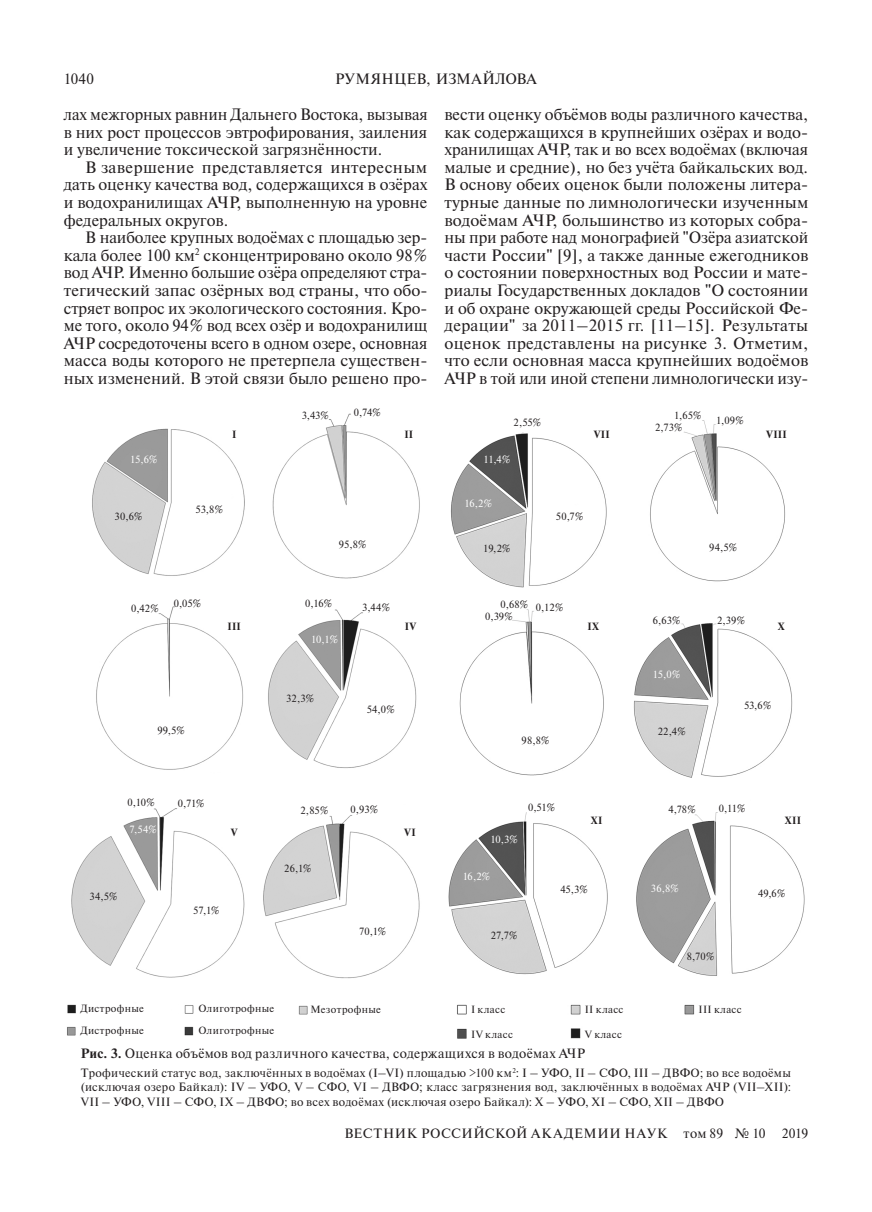
<style>
.page{position:relative;width:872px;height:1212px;background:#fff}
.page>*{position:absolute;margin:0;border:0;box-sizing:border-box;transform-origin:0 0}
.ТЕКСТ_444{font:16.5px/17.5px "Newton C";color:#231f20;text-align:justify}
.Автор_-_Колонтитул_в{font:15px "Newton C";letter-spacing:.015em;color:#231f20}
.Подпись_к_рис{font:13.5px "Newton C";letter-spacing:.025em;color:#231f20}
.Подпись_к_рис__Мелк{font:12px/14.4px "Newton C";letter-spacing:.025em;color:#231f20;text-align:justify}
.Подпись_к_рис-2{font:10.5px "Newton C";letter-spacing:.025em;color:#231f20}
.Подпись_к_рис-3{font:10.5px "Newton C";letter-spacing:-.02em;color:#fff}
.Подпись_к_рис-4{font:700 10.5px "Newton C";letter-spacing:.035em;color:#231f20}
.s1{font-weight:700}
</style>
<div class="page">
<img style="left:67px;top:413px;width:353px;height:623px">
<img style="left:448px;top:420px;width:357px;height:619px">
<p class="Автор_-_Колонтитул_в" style="left:335px;top:71px;width:203px">РУМЯНЦЕВ, ИЗМАЙЛОВА</p>
<p class="ТЕКСТ_444" style="left:64px;top:106px;width:365px">лах межгорных равнин Дальнего Востока, вызывая в них рост процессов эвтрофирования, заиления и увеличение токсической загрязнённости.</p>
<p class="ТЕКСТ_444" style="left:64px;top:159px;width:365px;text-indent:21px">В завершение представляется интересным дать оценку качества вод, содержащихся в озёрах и водохранилищах АЧР, выполненную на уровне федеральных округов.</p>
<p class="ТЕКСТ_444" style="left:64px;top:229px;width:365px;text-indent:21px">В наиболее крупных водоёмах с площадью зер&shy;кала более 100 км<sup>2</sup> сконцентрировано около 98% вод АЧР. Именно большие озёра определяют стра&shy;тегический запас озёрных вод страны, что обо&shy;стряет вопрос их экологического состояния. Кро&shy;ме того, около 94% вод всех озёр и водохранилищ АЧР сосредоточены всего в одном озере, основная масса воды которого не претерпела существен&shy;ных изменений. В этой связи было решено про-</p>
<p class="Автор_-_Колонтитул_в" style="left:64px;top:71px;width:32px">1040</p>
<p class="ТЕКСТ_444" style="left:444px;top:106px;width:365px">вести оценку объёмов воды различного качества, как содержащихся в крупнейших озёрах и водо&shy;хранилищах АЧР, так и во всех водоёмах (включая малые и средние), но без учёта байкальских вод.<br>В основу обеих оценок были положены литера&shy;турные данные по лимнологически изученным водоёмам АЧР, большинство из которых собра&shy;ны при работе над монографией "Озёра азиатской части России" [9], а также данные ежегодников о состоянии поверхностных вод России и мате&shy;риалы Государственных докладов "О состоянии и об охране окружающей среды Российской Фе&shy;дерации" за 2011–2015 гг. [11–15]. Результаты оценок представлены на рисунке 3. Отметим, что если основная масса крупнейших водоёмов АЧР в той или иной степени лимнологически изу-</p>
<p class="Подпись_к_рис-4" style="left:232px;top:428px;width:6px">I</p>
<p class="Подпись_к_рис-2" style="left:302px;top:409px;width:29px">3,43%</p>
<p class="Подпись_к_рис-2" style="left:354px;top:406px;width:29px">0,74%</p>
<p class="Подпись_к_рис-4" style="left:404px;top:429px;width:10px">II</p>
<p class="Подпись_к_рис-2" style="left:513px;top:417px;width:29px">2,55%</p>
<p class="Подпись_к_рис-4" style="left:593px;top:428px;width:18px">VII</p>
<p class="Подпись_к_рис-2" style="left:674px;top:410px;width:29px">1,65%</p>
<p class="Подпись_к_рис-2" style="left:655px;top:422px;width:29px">2,73%</p>
<p class="Подпись_к_рис-2" style="left:716px;top:415px;width:30px">1,09%</p>
<p class="Подпись_к_рис-4" style="left:766px;top:429px;width:22px">VIII</p>
<p class="Подпись_к_рис-3" style="left:130px;top:453px;width:29px">15,6%</p>
<p class="Подпись_к_рис-2" style="left:115px;top:510px;width:30px">30,6%</p>
<p class="Подпись_к_рис-2" style="left:196px;top:504px;width:29px">53,8%</p>
<p class="Подпись_к_рис-3" style="left:483px;top:453px;width:29px">11,4%</p>
<p class="Подпись_к_рис-3" style="left:464px;top:498px;width:29px">16,2%</p>
<p class="Подпись_к_рис-2" style="left:556px;top:510px;width:29px">50,7%</p>
<p class="Подпись_к_рис-2" style="left:339px;top:538px;width:29px">95,8%</p>
<p class="Подпись_к_рис-2" style="left:483px;top:543px;width:29px">19,2%</p>
<p class="Подпись_к_рис-2" style="left:709px;top:541px;width:30px">94,5%</p>
<p class="Подпись_к_рис-2" style="left:131px;top:603px;width:29px">0,42%</p>
<p class="Подпись_к_рис-2" style="left:174px;top:597px;width:29px">0,05%</p>
<p class="Подпись_к_рис-4" style="left:227px;top:620px;width:15px">III</p>
<p class="Подпись_к_рис-2" style="left:305px;top:597px;width:29px">0,16%</p>
<p class="Подпись_к_рис-2" style="left:362px;top:602px;width:30px">3,44%</p>
<p class="Подпись_к_рис-4" style="left:405px;top:620px;width:13px">IV</p>
<p class="Подпись_к_рис-2" style="left:500px;top:598px;width:30px">0,68%</p>
<p class="Подпись_к_рис-2" style="left:485px;top:610px;width:30px">0,39%</p>
<p class="Подпись_к_рис-2" style="left:536px;top:601px;width:29px">0,12%</p>
<p class="Подпись_к_рис-4" style="left:587px;top:620px;width:13px">IX</p>
<p class="Подпись_к_рис-2" style="left:653px;top:614px;width:29px">6,63%</p>
<p class="Подпись_к_рис-2" style="left:717px;top:614px;width:30px">2,39%</p>
<p class="Подпись_к_рис-4" style="left:777px;top:620px;width:8px">X</p>
<p class="Подпись_к_рис-3" style="left:311px;top:634px;width:29px">10,1%</p>
<p class="Подпись_к_рис-3" style="left:653px;top:669px;width:29px">15,0%</p>
<p class="Подпись_к_рис-2" style="left:286px;top:693px;width:30px">32,3%</p>
<p class="Подпись_к_рис-2" style="left:367px;top:704px;width:30px">54,0%</p>
<p class="Подпись_к_рис-2" style="left:744px;top:699px;width:29px">53,6%</p>
<p class="Подпись_к_рис-2" style="left:157px;top:724px;width:29px">99,5%</p>
<p class="Подпись_к_рис-2" style="left:521px;top:735px;width:30px">98,8%</p>
<p class="Подпись_к_рис-2" style="left:657px;top:726px;width:30px">22,4%</p>
<p class="Подпись_к_рис-2" style="left:128px;top:797px;width:29px">0,10%</p>
<p class="Подпись_к_рис-3" style="left:130px;top:824px;width:29px">7,54%</p>
<p class="Подпись_к_рис-2" style="left:178px;top:797px;width:29px">0,71%</p>
<p class="Подпись_к_рис-4" style="left:231px;top:827px;width:8px">V</p>
<p class="Подпись_к_рис-2" style="left:300px;top:804px;width:30px">2,85%</p>
<p class="Подпись_к_рис-2" style="left:350px;top:804px;width:29px">0,93%</p>
<p class="Подпись_к_рис-4" style="left:404px;top:827px;width:13px">VI</p>
<p class="Подпись_к_рис-3" style="left:490px;top:834px;width:29px">10,3%</p>
<p class="Подпись_к_рис-2" style="left:528px;top:801px;width:29px">0,51%</p>
<p class="Подпись_к_рис-2" style="left:668px;top:804px;width:29px">4,78%</p>
<p class="Подпись_к_рис-2" style="left:719px;top:802px;width:28px">0,11%</p>
<p class="Подпись_к_рис-4" style="left:591px;top:815px;width:13px">XI</p>
<p class="Подпись_к_рис-4" style="left:785px;top:815px;width:18px">XII</p>
<p class="Подпись_к_рис-2" style="left:284px;top:862px;width:29px">26,1%</p>
<p class="Подпись_к_рис-3" style="left:463px;top:871px;width:29px">16,2%</p>
<p class="Подпись_к_рис-2" style="left:89px;top:891px;width:30px">34,5%</p>
<p class="Подпись_к_рис-3" style="left:651px;top:882px;width:30px">36,8%</p>
<p class="Подпись_к_рис-2" style="left:560px;top:884px;width:29px">45,3%</p>
<p class="Подпись_к_рис-2" style="left:758px;top:888px;width:29px">49,6%</p>
<p class="Подпись_к_рис-2" style="left:193px;top:904px;width:28px">57,1%</p>
<p class="Подпись_к_рис-2" style="left:359px;top:926px;width:29px">70,1%</p>
<p class="Подпись_к_рис-2" style="left:491px;top:930px;width:28px">27,7%</p>
<p class="Подпись_к_рис-2" style="left:687px;top:950px;width:29px">8,70%</p>
<p class="Подпись_к_рис-2" style="left:80px;top:1003px;width:65px">Дистрофные</p>
<p class="Подпись_к_рис-2" style="left:80px;top:1025px;width:65px">Дистрофные</p>
<p class="Подпись_к_рис-2" style="left:199px;top:1003px;width:77px">Олиготрофные</p>
<p class="Подпись_к_рис-2" style="left:199px;top:1025px;width:77px">Олиготрофные</p>
<p class="Подпись_к_рис-2" style="left:310px;top:1004px;width:72px">Мезотрофные</p>
<p class="Подпись_к_рис-2" style="left:471px;top:1004px;width:36px">I класс</p>
<p class="Подпись_к_рис-2" style="left:585px;top:1004px;width:40px">II класс</p>
<p class="Подпись_к_рис-2" style="left:698px;top:1004px;width:45px">III класс</p>
<p class="Подпись_к_рис-2" style="left:471px;top:1029px;width:43px">IV класс</p>
<p class="Подпись_к_рис-2" style="left:585px;top:1029px;width:39px">V класс</p>
<p class="Подпись_к_рис" style="left:81px;top:1046px;width:506px"><span class="s1">Рис. 3.</span> Оценка объёмов вод различного качества, содержащихся в водоёмах АЧР</p>
<p class="Подпись_к_рис__Мелк" style="left:81px;top:1065px;width:712px">Трофический статус вод, заключённых в водоёмах (I–VI) площадью &gt;100 км<sup>2</sup>: I – УФО, II – СФО, III – ДВФО; во все водоёмы (исключая озеро Байкал): IV – УФО, V – СФО, VI – ДВФО; класс загрязнения вод, заключённых в водоёмах АЧР (VII–XII):<br>VII – УФО, VIII – СФО, IX – ДВФО; во всех водоёмах (исключая озеро Байкал): X – УФО, XI – СФО, XII – ДВФО</p>
<p class="Подпись_к_рис" style="left:344px;top:1125px;width:465px">ВЕСТНИК РОССИЙСКОЙ АКАДЕМИИ НАУК том 89 № 10 2019</p>
</div>
